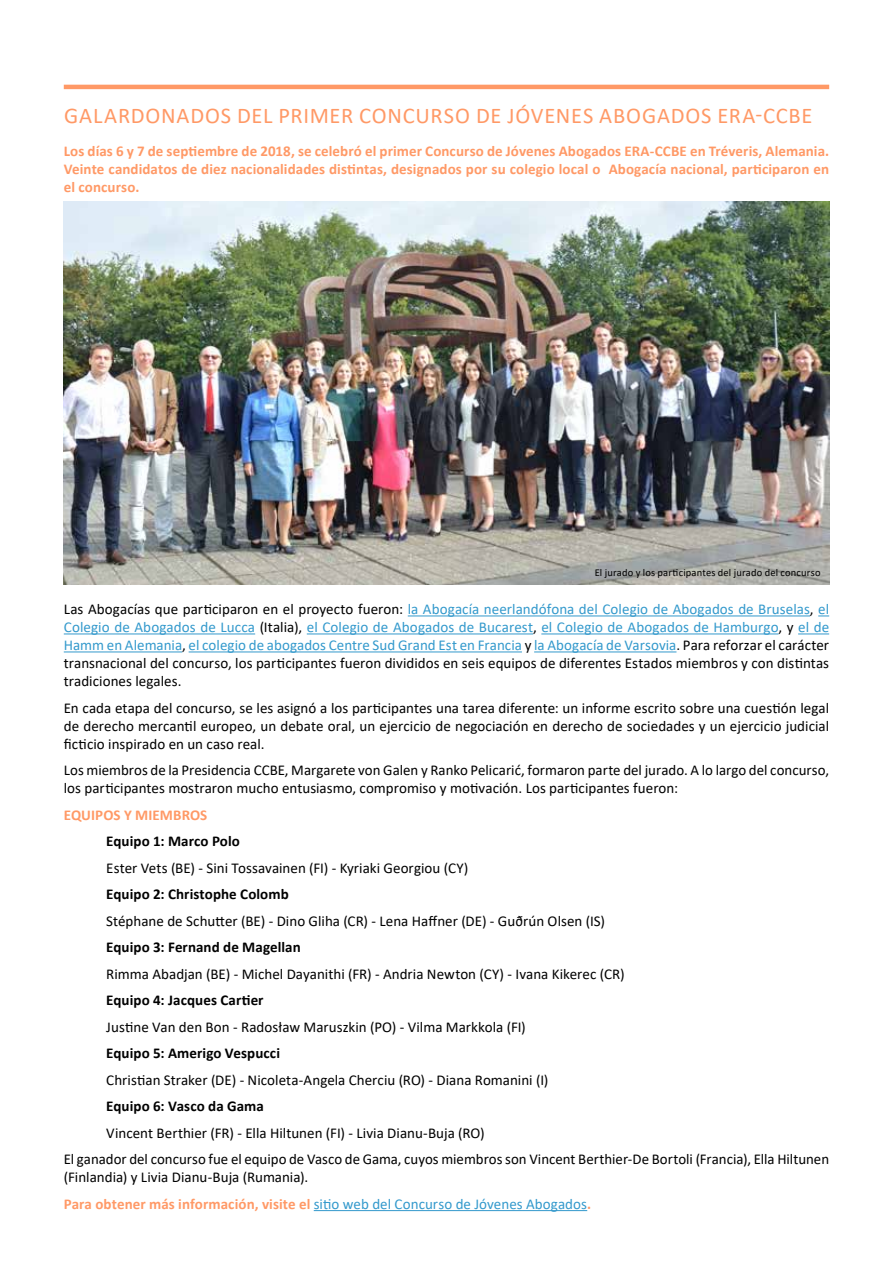
<style>
.page{position:relative;width:893px;height:1263px;background:#fff}
.page>*{position:absolute;margin:0;border:0;box-sizing:border-box;transform-origin:0 0}
.t1{font:22.5px "Calibri";letter-spacing:.035em;color:#f96}
.t2{font:15px/18px "Calibri";color:#000}
.t3{font:15px/18px "Calibri";letter-spacing:.005em;color:#39c;text-align:justify}
.t4{font:700 15px/18px "Calibri";letter-spacing:.005em;color:#f96;text-align:justify}
.t5{font:700 15px "Calibri";letter-spacing:.005em;color:#000}
.t6{font:10.5px "Calibri";letter-spacing:.015em;color:#000}
.s1{color:#000}
.s2{font-weight:700;color:#f96}
.s3{color:#39c}
</style>
<div class="page">
<hr style="left:408px;top:615px;width:402px;height:1px;background:#39c">
<hr style="left:64px;top:633px;width:191px;height:1px;background:#39c">
<hr style="left:307px;top:633px;width:226px;height:1px;background:#39c">
<hr style="left:541px;top:633px;width:237px;height:1px;background:#39c">
<hr style="left:798px;top:633px;width:31px;height:1px;background:#39c">
<hr style="left:64px;top:651px;width:118px;height:1px;background:#39c">
<hr style="left:189px;top:651px;width:333px;height:1px;background:#39c">
<hr style="left:534px;top:651px;width:142px;height:1px;background:#39c">
<hr style="left:314px;top:1210px;width:273px;height:1px;background:#39c">
<img style="left:64px;top:201px;width:765px;height:384px">
<hr style="left:64px;top:85px;width:765px;height:4px;background:#f96">
<h1 class="t1" style="left:64px;top:100px;width:750px">GALARDONADOS DEL PRIMER CONCURSO DE JÓVENES ABOGADOS ERA-CCBE</h1>
<p class="t4" style="left:64px;top:142px;width:767px">Los días 6 y 7 de septiembre de 2018, se celebró el primer Concurso de Jóvenes Abogados ERA-CCBE en Tréveris, Alemania.<br>Veinte candidatos de diez nacionalidades distintas, designados por su colegio local o Abogacía nacional, participaron en el concurso.</p>
<p class="t6" style="left:595px;top:566px;width:227px">El jurado y los participantes del jurado del concurso</p>
<p class="t3" style="left:64px;top:600px;width:767px"><span class="s1">Las Abogacías que participaron en el proyecto fueron:</span> la Abogacía neerlandófona del Colegio de Abogados de Bruselas<span class="s1">,</span> el Colegio de Abogados de Lucca <span class="s1">(Italia),</span> el Colegio de Abogados de Bucarest<span class="s1">,</span> el Colegio de Abogados de Hamburgo<span class="s1">, y</span> el de Hamm en Alemania<span class="s1">,</span> el colegio de abogados Centre Sud Grand Est en Francia <span class="s1">y</span> la Abogacía de Varsovia<span class="s1">. Para reforzar el carácter transnacional del concurso, los participantes fueron divididos en seis equipos de diferentes Estados miembros y con distintas tradiciones legales.</span></p>
<p class="t2" style="left:64px;top:698px;width:767px;text-align:justify">En cada etapa del concurso, se les asignó a los participantes una tarea diferente: un informe escrito sobre una cuestión legal de derecho mercantil europeo, un debate oral, un ejercicio de negociación en derecho de sociedades y un ejercicio judicial ficticio inspirado en un caso real.</p>
<p class="t2" style="left:64px;top:761px;width:767px">Los miembros de la Presidencia CCBE, Margarete von Galen y Ranko Pelicarić, formaron parte del jurado. A lo largo del concurso, los participantes mostraron mucho entusiasmo, compromiso y motivación. Los participantes fueron:</p>
<p class="t4" style="left:64px;top:806px;width:145px">EQUIPOS Y MIEMBROS</p>
<p class="t5" style="left:106px;top:831px;width:135px">Equipo 1: Marco Polo</p>
<p class="t2" style="left:106px;top:858px;width:364px">Ester Vets (BE) - Sini Tossavainen (FI) - Kyriaki Georgiou (CY)</p>
<p class="t5" style="left:106px;top:884px;width:184px">Equipo 2: Christophe Colomb</p>
<p class="t2" style="left:106px;top:911px;width:500px">Stéphane de Schutter (BE) - Dino Gliha (CR) - Lena Haffner (DE) - Guðrún Olsen (IS)</p>
<p class="t5" style="left:106px;top:937px;width:196px">Equipo 3: Fernand de Magellan</p>
<p class="t2" style="left:106px;top:964px;width:520px">Rimma Abadjan (BE) - Michel Dayanithi (FR) - Andria Newton (CY) - Ivana Kikerec (CR)</p>
<p class="t5" style="left:106px;top:990px;width:159px">Equipo 4: Jacques Cartier</p>
<p class="t2" style="left:106px;top:1017px;width:421px">Justine Van den Bon - Radosław Maruszkin (PO) - Vilma Markkola (FI)</p>
<p class="t5" style="left:106px;top:1043px;width:175px">Equipo 5: Amerigo Vespucci</p>
<p class="t2" style="left:106px;top:1070px;width:444px">Christian Straker (DE) - Nicoleta-Angela Cherciu (RO) - Diana Romanini (I)</p>
<p class="t5" style="left:106px;top:1096px;width:159px">Equipo 6: Vasco da Gama</p>
<p class="t2" style="left:64px;top:1119px;width:767px;line-height:26.5px;text-indent:43px">Vincent Berthier (FR) - Ella Hiltunen (FI) - Livia Dianu-Buja (RO)<br>El ganador del concurso fue el equipo de Vasco de Gama, cuyos miembros son Vincent Berthier-De Bortoli (Francia), Ella Hiltunen</p>
<p class="t2" style="left:64px;top:1164px;width:529px;line-height:26.5px">(Finlandia) y Livia Dianu-Buja (Rumania).<br><span class="s2">Para obtener más información, visite el</span> <span class="s3">sitio web del Concurso de Jóvenes Abogados</span><span class="s2">.</span></p>
</div>
